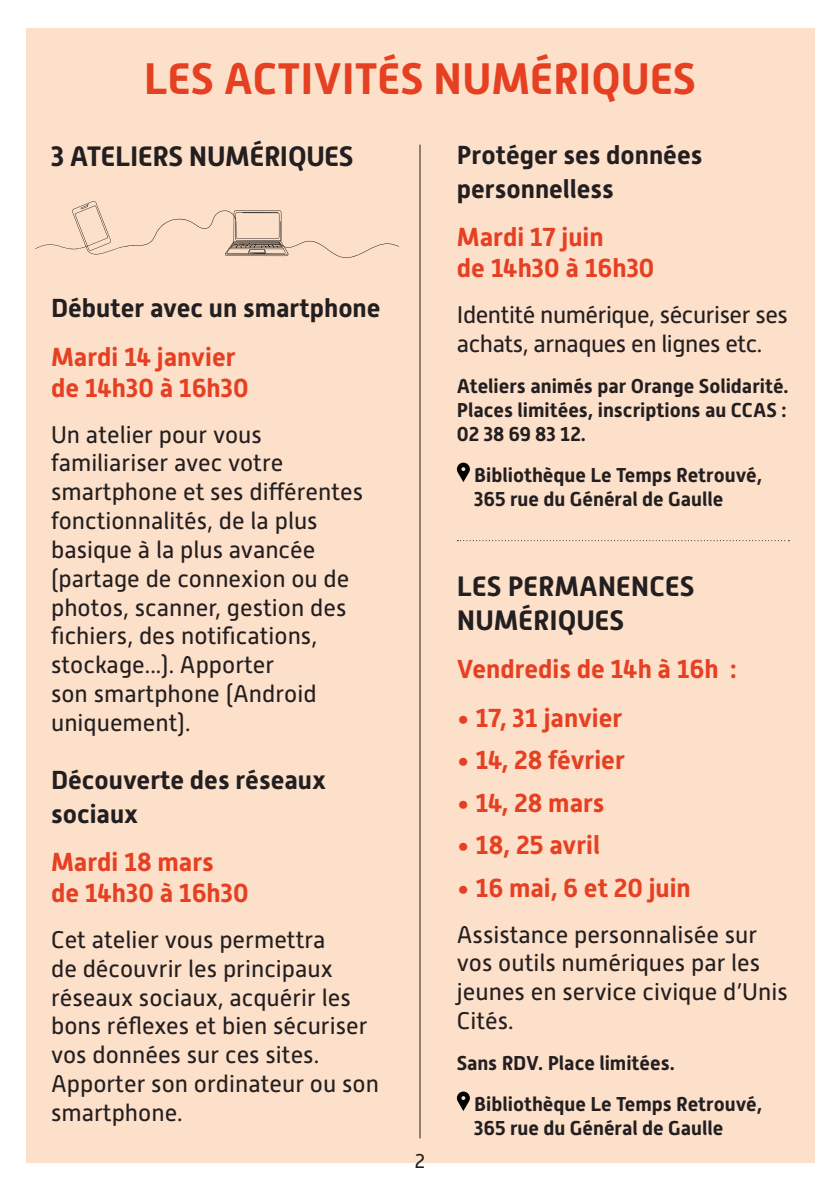
<style>
.page{position:relative;width:840px;height:1191px;background:#fff}
.page>*{position:absolute;margin:0;border:0;box-sizing:border-box;transform-origin:0 0}
.texteDescriptif{font:700 44px "Alwyn New";color:#e64022}
.titreAtelier{font:700 28px/33.6px "Alwyn New";color:#231f20}
.date{font:700 26px/31.2px "Alwyn New";color:#e64022}
.titreAtelier-2{font:700 26px/33.6px "Alwyn New";color:#231f20}
.titreAtelier-3{font:700 26px "Alwyn New";color:#e64022}
.texteDescriptif-2{font:24px/28.8px "Alwyn New";color:#231f20}
.texteDescriptif-3{font:24px/28.8px "Alwyn New";letter-spacing:-.02em;color:#231f20}
.lieuSimple{font:700 20px/24px "Alwyn New";color:#231f20}
.texteMention{font:700 20px/24px "Alwyn New";color:#231f20;text-align:justify}
.t1{font:20px "Alwyn New";color:#231f20}
</style>
<div class="page">
<div style="left:26px;top:28px;width:788px;height:1134px;background:#fde0ca"></div>
<svg style="left:457px;top:540px;width:332px;height:1px"></svg>
<svg style="left:456px;top:462px;width:13px;height:20px"></svg>
<svg style="left:456px;top:1091px;width:13px;height:20px"></svg>
<svg style="left:35px;top:201px;width:364px;height:57px"></svg>
<hr style="left:419px;top:145px;width:1px;height:993px;background:#231f20">
<p class="texteDescriptif" style="left:144px;top:54px;width:553px">LES ACTIVITÉS NUMÉRIQUES</p>
<p class="titreAtelier" style="left:51px;top:139px;width:304px">3 ATELIERS NUMÉRIQUES</p>
<p class="titreAtelier-2" style="left:51px;top:292px;width:331px">Débuter avec un smartphone</p>
<p class="date" style="left:51px;top:341px;width:199px">Mardi 14 janvier de 14h30 à 16h30</p>
<p class="texteDescriptif-2" style="left:51px;top:420px;width:313px">Un atelier pour vous familiariser avec votre smartphone et ses différentes fonctionnalités, de la plus basique à la plus avancée (partage de connexion ou de photos, scanner, gestion des fichiers, des notifications, stockage...). Apporter<br>son smartphone (Android uniquement).</p>
<p class="titreAtelier-2" style="left:51px;top:763px;width:276px">Découverte des réseaux sociaux</p>
<p class="date" style="left:51px;top:846px;width:199px">Mardi 18 mars<br>de 14h30 à 16h30</p>
<p class="texteDescriptif-2" style="left:51px;top:925px;width:329px">Cet atelier vous permettra<br>de découvrir les principaux réseaux sociaux, acquérir les bons réflexes et bien sécuriser vos données sur ces sites.<br>Apporter son ordinateur ou son smartphone.</p>
<p class="t1" style="left:414px;top:1149px;width:12px">2</p>
<p class="titreAtelier-2" style="left:456px;top:139px;width:247px">Protéger ses données personnelless</p>
<p class="date" style="left:456px;top:222px;width:199px">Mardi 17 juin<br>de 14h30 à 16h30</p>
<p class="texteDescriptif-3" style="left:456px;top:301px;width:332px">Identité numérique, sécuriser ses achats, arnaques en lignes etc.</p>
<p class="texteMention" style="left:456px;top:374px;width:333px">Ateliers animés par Orange Solidarité.<br>Places limitées, inscriptions au CCAS :<br>02 38 69 83 12.</p>
<p class="lieuSimple" style="left:474px;top:463px;width:289px">Bibliothèque Le Temps Retrouvé,<br>365 rue du Général de Gaulle</p>
<p class="titreAtelier" style="left:456px;top:570px;width:239px">LES PERMANENCES<br>NUMÉRIQUES</p>
<p class="titreAtelier-3" style="left:456px;top:654px;width:281px">Vendredis de 14h à 16h :</p>
<p class="date" style="left:456px;top:702px;width:167px">• 17, 31 janvier</p>
<p class="date" style="left:456px;top:744px;width:169px">• 14, 28 février</p>
<p class="date" style="left:456px;top:787px;width:149px">• 14, 28 mars</p>
<p class="date" style="left:456px;top:829px;width:144px">• 18, 25 avril</p>
<p class="date" style="left:456px;top:872px;width:235px">• 16 mai, 6 et 20 juin</p>
<p class="texteDescriptif-2" style="left:456px;top:920px;width:332px">Assistance personnalisée sur vos outils numériques par les jeunes en service civique d’Unis<br>Cités.</p>
<p class="texteMention" style="left:456px;top:1051px;width:219px">Sans RDV. Place limitées.</p>
<p class="lieuSimple" style="left:474px;top:1092px;width:289px">Bibliothèque Le Temps Retrouvé,<br>365 rue du Général de Gaulle</p>
</div>
